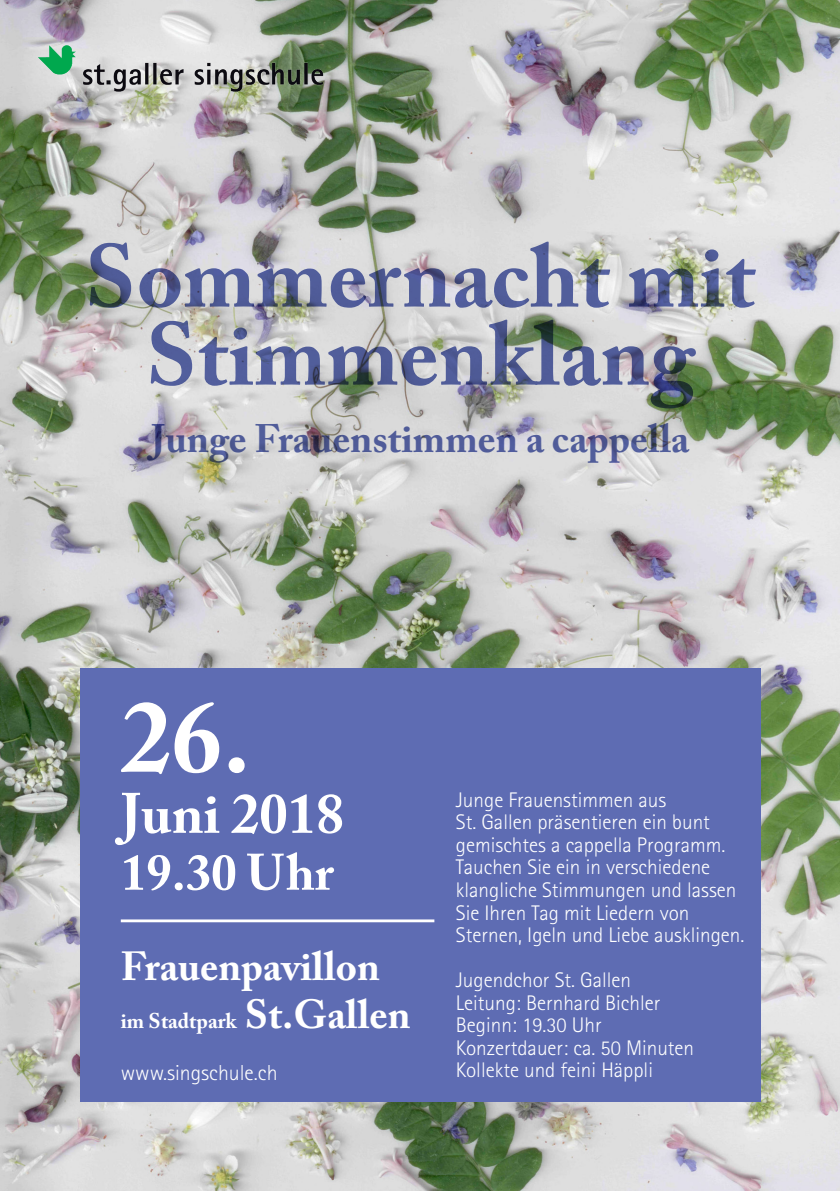
<style>
.page{position:relative;width:840px;height:1191px;background:#fff}
.page>*{position:absolute;margin:0;border:0;box-sizing:border-box;transform-origin:0 0}
.t1{font:700 101.4px "Adobe Caslon Pro";color:#fff}
.t2{font:700 88px/78px "Adobe Caslon Pro";color:#5e6cb3;text-align:center}
.t3{font:700 56.2px "Adobe Caslon Pro";color:#fff}
.t4{font:700 50.8px "Adobe Caslon Pro";color:#fff}
.t5{font:700 40.4px "Adobe Caslon Pro";color:#fff}
.t6{font:700 39.4px "Adobe Caslon Pro";color:#5e6cb3}
.t7{font:300 21.6px "Rotis Sans Serif Pro";color:#fff}
.t8{font:300 21.2px/22.6px "Rotis Sans Serif Pro";color:#fff}
.t9{font:700 21.2px "Adobe Caslon Pro";color:#fff}
.s1{font-size:40.4px}
</style>
<div class="page">
<img style="left:0;top:0;width:839px;height:1191px">
<img style="left:29px;top:42px;width:324px;height:56px">
<div style="left:80px;top:668px;width:679px;height:434px;background:#5e6cb3"></div>
<hr style="left:121px;top:919px;width:313px;height:3px;background:#fff">
<h2 class="t2" style="left:85px;top:237px;width:671px">Sommernacht mit<br>Stimmenklang</h2>
<h3 class="t6" style="left:151px;top:415px;width:539px">Junge Frauenstimmen a cappella</h3>
<p class="t1" style="left:121px;top:677px;width:131px">26.</p>
<p class="t3" style="left:121px;top:780px;width:224px">Juni 2018</p>
<p class="t4" style="left:121px;top:842px;width:214px">19.30 Uhr</p>
<p class="t5" style="left:121px;top:942px;width:260px">Frauenpavillon</p>
<p class="t9" style="left:121px;top:1008px;width:291px">im Stadtpark <span class="s1">St.Gallen</span></p>
<p class="t7" style="left:121px;top:1060px;width:158px">www.singschule.ch</p>
<p class="t8" style="left:455px;top:788px;width:282px">Junge Frauenstimmen aus<br>St. Gallen präsentieren ein bunt gemischtes a cappella Programm.<br>Tauchen Sie ein in verschiedene klangliche Stimmungen und lassen<br>Sie Ihren Tag mit Liedern von</p>
<p class="t8" style="left:455px;top:924px;width:290px">Sternen, Igeln und Liebe ausklingen.</p>
<p class="t8" style="left:455px;top:969px;width:176px">Jugendchor St. Gallen</p>
<p class="t8" style="left:455px;top:991px;width:206px">Leitung: Bernhard Bichler</p>
<p class="t8" style="left:455px;top:1014px;width:147px">Beginn: 19.30 Uhr</p>
<p class="t8" style="left:455px;top:1036px;width:240px">Konzertdauer: ca. 50 Minuten</p>
<p class="t8" style="left:455px;top:1059px;width:198px">Kollekte und feini Häppli</p>
</div>
